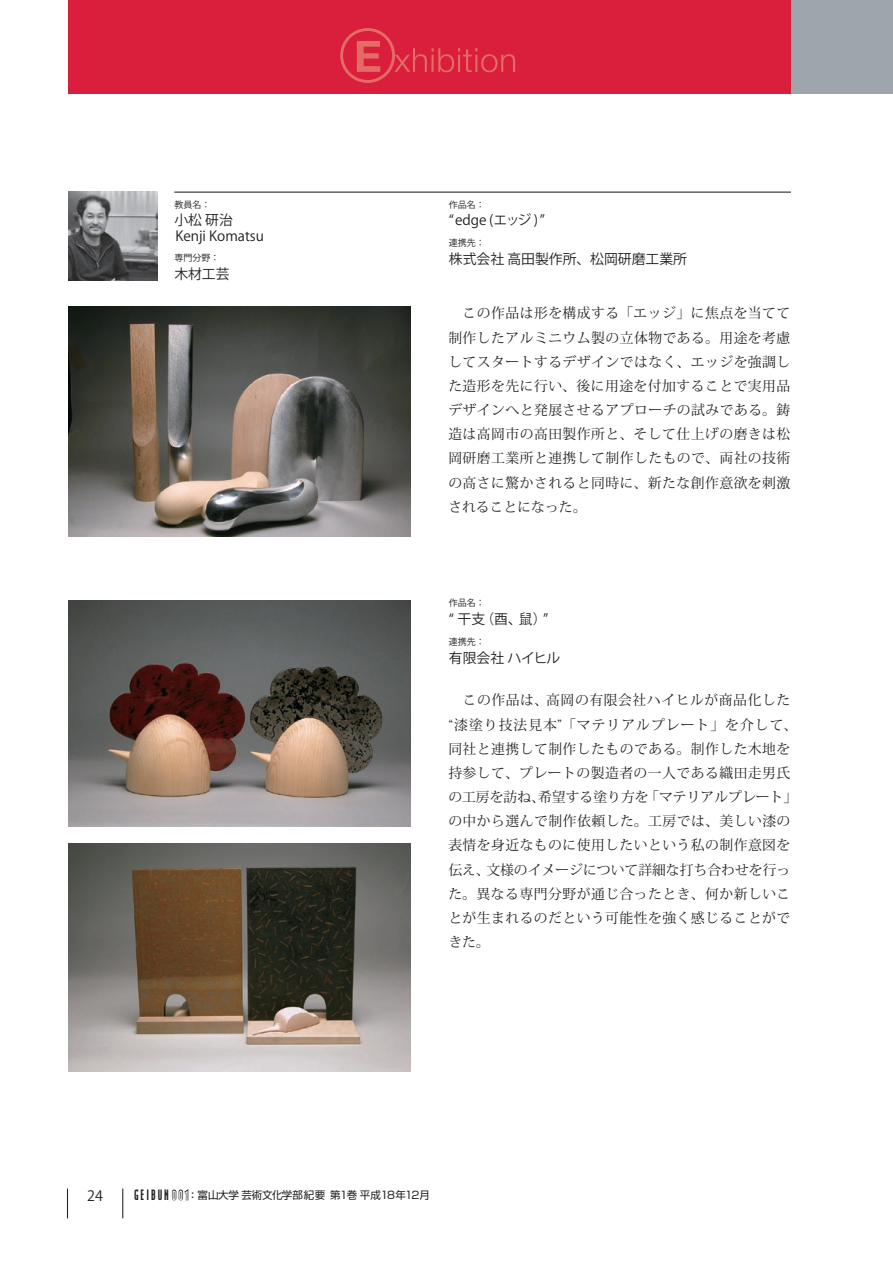
<style>
.page{position:relative;width:893px;height:1263px;background:#fff}
.page>*{position:absolute;margin:0;border:0;box-sizing:border-box;transform-origin:0 0}
.t1{font:14.25px "Koz Go Std";color:#231f20}
.t2{font:13.8px/24.2px "Koz Min Std";letter-spacing:.035em;color:#231f20;text-align:justify}
.t3{font:13.8px/15.8px "Koz Go Std";color:#231f20}
.t4{font:10.5px "Shin Go";letter-spacing:-.02em;color:#231f20}
.t5{font:9px "Koz Go Std";color:#231f20}
.s1{font-family:"Modula";font-weight:900;font-size:18px}
.s2{font-family:"Modula";font-weight:900;font-size:15.9px;color:#fff}
</style>
<div class="page">
<hr style="left:67px;top:1188px;width:1px;height:30px;background:#231f20">
<hr style="left:122px;top:1188px;width:1px;height:30px;background:#231f20">
<div style="left:172px;top:1189px;width:4px;height:11px;border:1px solid #231f20;border-radius:2px"></div>
<svg style="left:173px;top:1189px;width:16px;height:12px"></svg>
<div style="left:791px;top:0;width:102px;height:94px;background:#9ea5ac"></div>
<img style="left:68px;top:191px;width:89px;height:90px">
<hr style="left:174px;top:192px;width:617px;height:1px;background:#231f20">
<img style="left:68px;top:306px;width:342px;height:231px">
<img style="left:68px;top:844px;width:342px;height:228px">
<img style="left:68px;top:601px;width:342px;height:225px">
<div style="left:68px;top:0;width:723px;height:94px;background:#da1f3d"></div>
<svg style="left:340px;top:28px;width:175px;height:55px"></svg>
<p class="t5" style="left:174px;top:199px;width:37px">教員名：</p>
<p class="t3" style="left:174px;top:213px;width:91px">小松 研治<br>Kenji Komatsu</p>
<p class="t5" style="left:174px;top:252px;width:46px">専門分野：</p>
<p class="t3" style="left:174px;top:266px;width:57px">木材工芸</p>
<p class="t5" style="left:449px;top:199px;width:37px">作品名：</p>
<p class="t3" style="left:449px;top:213px;width:98px">“edge (エッジ ) ”</p>
<p class="t5" style="left:449px;top:237px;width:37px">連携先：</p>
<p class="t3" style="left:449px;top:252px;width:240px">株式会社 高田製作所、松岡研磨工業所</p>
<p class="t2" style="left:448px;top:301px;width:343px">　この作品は形を構成する「エッジ」に焦点を当てて制作したアルミニウム製の立体物である。用途を考慮してスタートするデザインではなく、エッジを強調した造形を先に行い、後に用途を付加することで実用品デザインへと発展させるアプローチの試みである。鋳造は高岡市の高田製作所と、そして仕上げの磨きは松岡研磨工業所と連携して制作したもので、両社の技術の高さに驚かされると同時に、新たな創作意欲を刺激されることになった。</p>
<p class="t5" style="left:449px;top:597px;width:37px">作品名：</p>
<p class="t3" style="left:449px;top:612px;width:101px">“ 干支（酉、鼠）”</p>
<p class="t5" style="left:449px;top:636px;width:37px">連携先：</p>
<p class="t3" style="left:449px;top:651px;width:113px">有限会社 ハイヒル</p>
<p class="t2" style="left:448px;top:688px;width:350px;text-align:left">　この作品は、高岡の有限会社ハイヒルが商品化した“漆塗り技法見本”「マテリアルプレート」を介して、同社と連携して制作したものである。制作した木地を持参して、プレートの製造者の一人である織田走男氏の工房を訪ね、希望する塗り方を「マテリアルプレート」の中から選んで制作依頼した。工房では、美しい漆の表情を身近なものに使用したいという私の制作意図を伝え、文様のイメージについて詳細な打ち合わせを行った。異なる専門分野が通じ合ったとき、何か新しいことが生まれるのだという可能性を強く感じることができた。</p>
<p class="t1" style="left:87px;top:1187px;width:17px">24</p>
<p class="t4" style="left:134px;top:1188px;width:297px"><span class="s1">GEIBUN</span> <span class="s2">0 0 1</span> <span class="s1">:</span> 富山大学芸術文化学部紀要　第1巻　平成18年12月</p>
</div>
